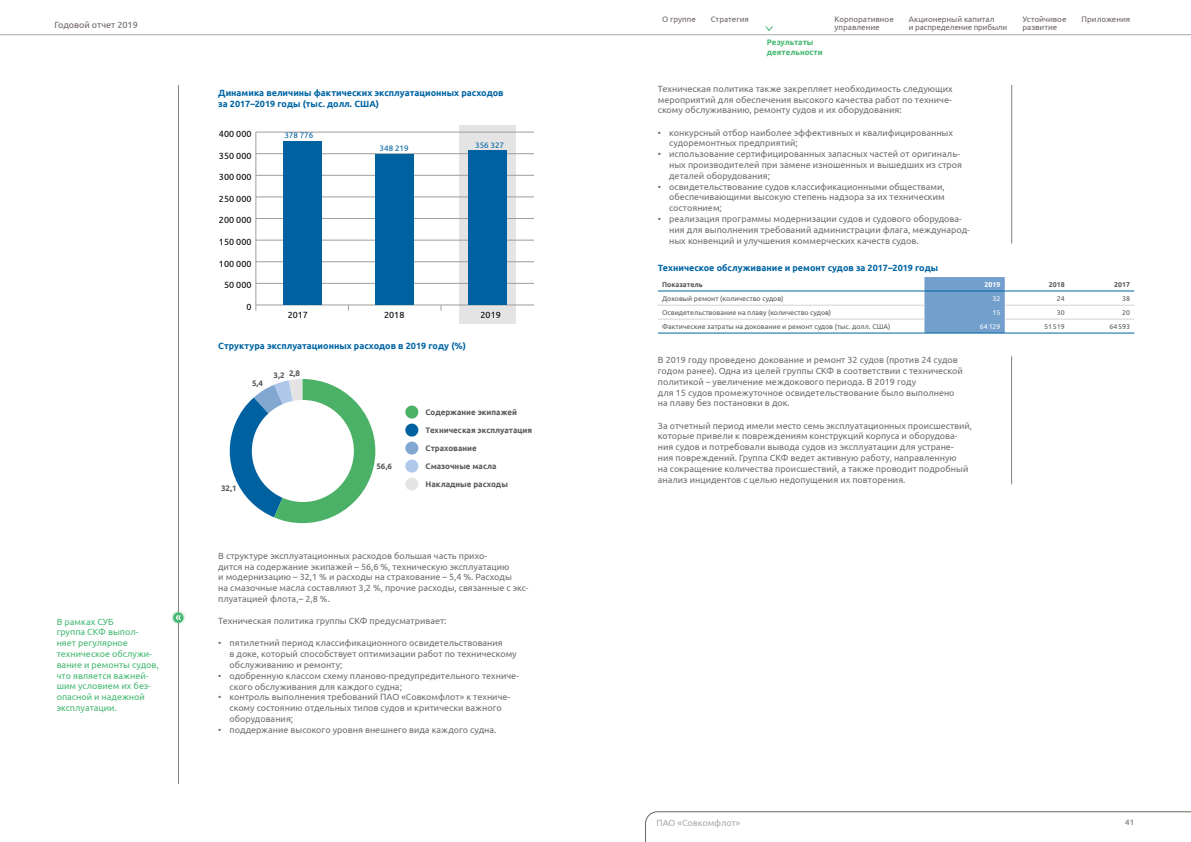
<style>
.page{position:relative;width:1191px;height:842px;background:#fff}
.page>*{position:absolute;margin:0;border:0;box-sizing:border-box;transform-origin:0 0}
.t1{font:9px/10.8px "Ubuntu";color:#6d6e71}
.t2{font:700 9px/11px "Ubuntu";color:#0065a4}
.t3{font:9px/10.8px "Ubuntu";color:#45b972}
.t4{font:9px "Ubuntu";color:#000}
.t5{font:9px "Ubuntu";color:#6c6361}
.t6{font:9px "Ubuntu";color:#a7a9ac}
.t7{font:700 8px "Ubuntu";color:#58595b}
.t8{font:8px/8px "Ubuntu";color:#6c6361}
.t9{font:8px/8px "Ubuntu";letter-spacing:-.02em;color:#6c6361}
.t10{font:700 8px/10px "Ubuntu";color:#45b972}
.t11{font:8px "Ubuntu";color:#0061a1}
.t12{font:700 8px "Ubuntu";color:#939598}
.t13{font:7px "Ubuntu";color:#58595b}
.t14{font:700 7px "Ubuntu";color:#58595b}
.t15{font:7px "Ubuntu";color:#fff}
.t16{font:700 7px "Ubuntu";color:#fff}
</style>
<div class="page">
<hr style="left:178px;top:85px;width:1px;height:699px;background:#808285">
<div style="left:459px;top:126px;width:57px;height:198px;background:#e4e4e4"></div>
<hr style="left:256px;top:304px;width:277px;height:1px;background:#9d9d9c">
<hr style="left:255px;top:132px;width:1px;height:179px;background:#9d9d9c">
<hr style="left:256px;top:283px;width:277px;height:1px;background:#9d9d9c">
<hr style="left:256px;top:262px;width:277px;height:1px;background:#9d9d9c">
<hr style="left:256px;top:240px;width:277px;height:1px;background:#9d9d9c">
<hr style="left:256px;top:218px;width:277px;height:1px;background:#9d9d9c">
<hr style="left:256px;top:197px;width:277px;height:1px;background:#9d9d9c">
<hr style="left:256px;top:175px;width:277px;height:1px;background:#9d9d9c">
<hr style="left:256px;top:154px;width:277px;height:1px;background:#9d9d9c">
<hr style="left:256px;top:132px;width:277px;height:1px;background:#9d9d9c">
<div style="left:283px;top:141px;width:38px;height:164px;background:#0061a1"></div>
<div style="left:375px;top:154px;width:39px;height:151px;background:#0061a1"></div>
<div style="left:468px;top:151px;width:39px;height:154px;background:#0061a1"></div>
<svg style="left:229px;top:379px;width:146px;height:144px"></svg>
<div style="left:252px;top:400px;width:102px;height:102px;background:#fff;border-radius:50%"></div>
<div style="left:405px;top:406px;width:13px;height:13px;background:#4bb166;border-radius:50%"></div>
<div style="left:405px;top:424px;width:13px;height:13px;background:#0061a1;border-radius:50%"></div>
<div style="left:405px;top:442px;width:13px;height:13px;background:#82a7d1;border-radius:50%"></div>
<div style="left:405px;top:478px;width:13px;height:13px;background:#e4e4e4;border-radius:50%"></div>
<div style="left:405px;top:460px;width:13px;height:13px;background:#b0c9ea;border-radius:50%"></div>
<svg style="left:171px;top:610px;width:14px;height:15px"></svg>
<svg style="left:173px;top:612px;width:11px;height:11px"></svg>
<svg style="left:176px;top:615px;width:5px;height:5px"></svg>
<hr style="left:1011px;top:85px;width:1px;height:159px;background:#808285">
<hr style="left:1011px;top:356px;width:1px;height:128px;background:#808285">
<div style="left:924px;top:277px;width:80px;height:56px;background:#729fcb"></div>
<hr style="left:658px;top:290px;width:266px;height:1px;background:#0065a4">
<hr style="left:1004px;top:290px;width:65px;height:1px;background:#0065a4">
<hr style="left:1069px;top:290px;width:65px;height:1px;background:#0065a4">
<hr style="left:658px;top:305px;width:266px;height:1px;background:#d1d3d4">
<hr style="left:1004px;top:305px;width:65px;height:1px;background:#d1d3d4">
<hr style="left:1069px;top:305px;width:65px;height:1px;background:#d1d3d4">
<hr style="left:658px;top:319px;width:266px;height:1px;background:#d1d3d4">
<hr style="left:1004px;top:319px;width:65px;height:1px;background:#d1d3d4">
<hr style="left:1069px;top:319px;width:65px;height:1px;background:#d1d3d4">
<hr style="left:924px;top:290px;width:80px;height:1px;background:#0065a4">
<hr style="left:658px;top:333px;width:266px;height:1px;background:#0065a4">
<hr style="left:924px;top:333px;width:80px;height:1px;background:#0065a4">
<hr style="left:1004px;top:333px;width:65px;height:1px;background:#0065a4">
<hr style="left:1069px;top:333px;width:65px;height:1px;background:#0065a4">
<svg style="left:645px;top:811px;width:546px;height:31px"></svg>
<hr style="left:0;top:34px;width:1191px;height:1px;background:#a7a9ac">
<svg style="left:765px;top:26px;width:8px;height:5px"></svg>
<p class="t5" style="left:55px;top:19px;width:85px">Годовой отчет 2019</p>
<p class="t3" style="left:57px;top:616px;width:103px">В рамках СУБ<br>группа СКФ выпол&shy;няет регулярное техническое обслужи&shy;вание и ремонты судов, что является важней&shy;шим условием их без&shy;опасной и надежной эксплуатации.</p>
<p class="t2" style="left:218px;top:87px;width:287px">Динамика величины фактических эксплуатационных расходов за 2017–2019 годы (тыс. долл. США)</p>
<p class="t4" style="left:219px;top:128px;width:34px">400 000</p>
<p class="t4" style="left:219px;top:150px;width:34px">350 000</p>
<p class="t4" style="left:219px;top:172px;width:34px">300 000</p>
<p class="t4" style="left:219px;top:193px;width:34px">250 000</p>
<p class="t4" style="left:219px;top:215px;width:34px">200 000</p>
<p class="t4" style="left:219px;top:236px;width:34px">150 000</p>
<p class="t4" style="left:219px;top:258px;width:34px">100 000</p>
<p class="t4" style="left:224px;top:280px;width:29px">50 000</p>
<p class="t4" style="left:246px;top:301px;width:7px">0</p>
<p class="t11" style="left:284px;top:131px;width:30px">378 776</p>
<p class="t11" style="left:380px;top:144px;width:30px">348 219</p>
<p class="t11" style="left:475px;top:140px;width:30px">356 327</p>
<p class="t4" style="left:288px;top:309px;width:22px">2017</p>
<p class="t4" style="left:384px;top:309px;width:22px">2018</p>
<p class="t4" style="left:480px;top:309px;width:22px">2019</p>
<p class="t2" style="left:218px;top:340px;width:249px">Структура эксплуатационных расходов в 2019 году (%)</p>
<p class="t7" style="left:252px;top:378px;width:13px">5,4</p>
<p class="t7" style="left:273px;top:369px;width:28px">3,2 2,8</p>
<p class="t7" style="left:221px;top:483px;width:17px">32,1</p>
<p class="t7" style="left:376px;top:462px;width:17px">56,6</p>
<p class="t7" style="left:425px;top:407px;width:93px">Содержание экипажей</p>
<p class="t7" style="left:425px;top:425px;width:108px">Техническая эксплуатация</p>
<p class="t7" style="left:425px;top:443px;width:53px">Страхование</p>
<p class="t7" style="left:425px;top:461px;width:72px">Смазочные масла</p>
<p class="t7" style="left:425px;top:479px;width:84px">Накладные расходы</p>
<p class="t1" style="left:218px;top:550px;width:312px">В структуре эксплуатационных расходов большая часть прихо-<br>дится на содержание экипажей – 56,6 %, техническую эксплуатацию<br>и модернизацию – 32,1 % и расходы на страхование – 5,4 %. Расходы<br>на смазочные масла составляют 3,2 %, прочие расходы, связанные с экс&shy;плуатацией флота,– 2,8 %.</p>
<p class="t1" style="left:218px;top:615px;width:230px">Техническая политика группы СКФ предусматривает:</p>
<p class="t1" style="left:229px;top:637px;width:289px;text-indent:-11px">• пятилетний период классификационного освидетельствования<br>в доке, который способствует оптимизации работ по техническому обслуживанию и ремонту;</p>
<p class="t1" style="left:229px;top:670px;width:291px;text-indent:-11px">• одобренную классом схему планово-предупредительного техниче&shy;ского обслуживания для каждого судна;</p>
<p class="t1" style="left:229px;top:691px;width:282px;text-indent:-11px">• контроль выполнения требований ПАО «Совкомфлот» к техниче&shy;скому состоянию отдельных типов судов и критически важного оборудования;</p>
<p class="t1" style="left:218px;top:724px;width:280px">• поддержание высокого уровня внешнего вида каждого судна.</p>
<p class="t8" style="left:662px;top:15px;width:35px">О группе</p>
<p class="t8" style="left:711px;top:15px;width:39px">Стратегия</p>
<p class="t8" style="left:834px;top:15px;width:61px">Корпоративное управление</p>
<p class="t9" style="left:909px;top:15px;width:100px">Акционерный капитал<br>и распределение прибыли</p>
<p class="t8" style="left:1022px;top:15px;width:46px">Устойчивое развитие</p>
<p class="t8" style="left:1081px;top:15px;width:50px">Приложения</p>
<p class="t10" style="left:767px;top:37px;width:57px">Результаты деятельности</p>
<p class="t1" style="left:658px;top:83px;width:296px;text-align:justify">Техническая политика также закрепляет необходимость следующих мероприятий для обеспечения высокого качества работ по техниче&shy;скому обслуживанию, ремонту судов и их оборудования:</p>
<p class="t1" style="left:669px;top:127px;width:285px;text-indent:-11px">• конкурсный отбор наиболее эффективных и квалифицированных судоремонтных предприятий;</p>
<p class="t1" style="left:669px;top:148px;width:294px;text-indent:-11px">• использование сертифицированных запасных частей от оригиналь&shy;ных производителей при замене изношенных и вышедших из строя деталей оборудования;</p>
<p class="t1" style="left:669px;top:181px;width:277px;text-align:justify;text-indent:-11px">• освидетельствование судов классификационными обществами, обеспечивающими высокую степень надзора за их техническим состоянием;</p>
<p class="t1" style="left:669px;top:213px;width:302px;text-indent:-11px">• реализация программы модернизации судов и судового оборудова&shy;ния для выполнения требований администрации флага, международ&shy;ных конвенций и улучшения коммерческих качеств судов.</p>
<p class="t2" style="left:658px;top:263px;width:282px">Техническое обслуживание и ремонт судов за 2017–2019 годы</p>
<p class="t14" style="left:662px;top:280px;width:42px">Показатель</p>
<p class="t16" style="left:984px;top:280px;width:17px">2019</p>
<p class="t14" style="left:1049px;top:280px;width:17px">2018</p>
<p class="t14" style="left:1114px;top:280px;width:17px">2017</p>
<p class="t13" style="left:662px;top:294px;width:123px">Доковый ремонт (количество судов)</p>
<p class="t15" style="left:992px;top:294px;width:9px">32</p>
<p class="t13" style="left:1057px;top:294px;width:9px">24</p>
<p class="t13" style="left:1122px;top:294px;width:9px">38</p>
<p class="t13" style="left:662px;top:308px;width:171px">Освидетельствование на плаву (количество судов)</p>
<p class="t15" style="left:992px;top:308px;width:9px">15</p>
<p class="t13" style="left:1057px;top:308px;width:9px">30</p>
<p class="t13" style="left:1122px;top:308px;width:9px">20</p>
<p class="t13" style="left:662px;top:322px;width:230px">Фактические затраты на докование и ремонт судов (тыс. долл. США)</p>
<p class="t15" style="left:980px;top:322px;width:22px">64129</p>
<p class="t13" style="left:1044px;top:322px;width:22px">51519</p>
<p class="t13" style="left:1109px;top:322px;width:22px">64593</p>
<p class="t1" style="left:658px;top:354px;width:306px">В 2019 году проведено докование и ремонт 32 судов (против 24 судов годом ранее). Одна из целей группы СКФ в соответствии с технической политикой – увеличение междокового периода. В 2019 году<br>для 15 судов промежуточное освидетельствование было выполнено на плаву без постановки в док.</p>
<p class="t1" style="left:658px;top:420px;width:316px">За отчетный период имели место семь эксплуатационных происшествий, которые привели к повреждениям конструкций корпуса и оборудова&shy;ния судов и потребовали вывода судов из эксплуатации для устране-<br>ния повреждений. Группа СКФ ведет активную работу, направленную<br>на сокращение количества происшествий, а также проводит подробный анализ инцидентов с целью недопущения их повторения.</p>
<p class="t6" style="left:656px;top:817px;width:85px">ПАО «Совкомфлот»</p>
<p class="t12" style="left:1125px;top:818px;width:11px">41</p>
</div>
